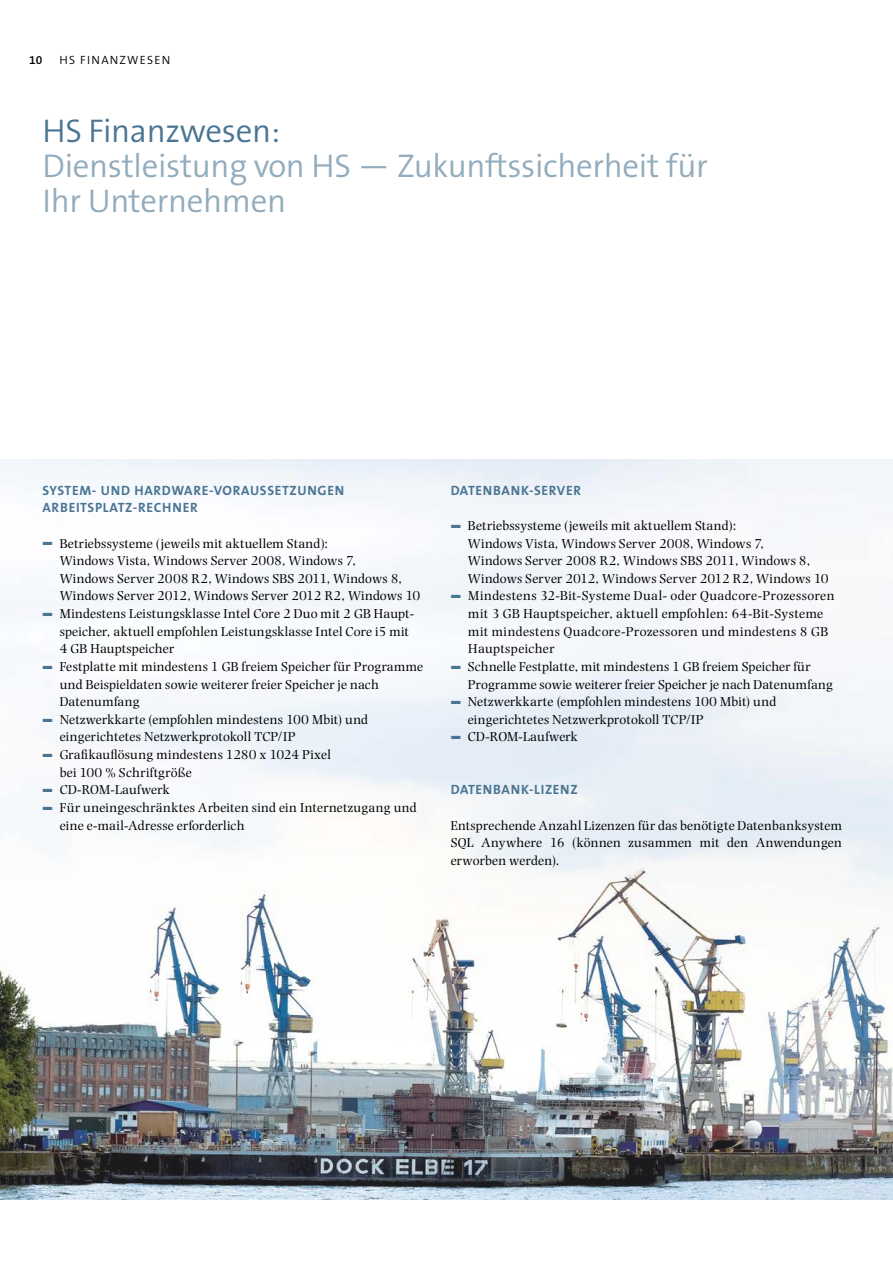
<style>
.page{position:relative;width:893px;height:1263px;background:#fff}
.page>*{position:absolute;margin:0;border:0;box-sizing:border-box;transform-origin:0 0}
.t1{font:300 33px/34.5px "The Sans B4";letter-spacing:-.01em;color:#92acbd}
.t2{font:300 33px "The Sans B4";letter-spacing:-.01em;color:#497593}
.t3{font:13.5px/17.7px "Photina MT Std";letter-spacing:.015em;color:#000}
.t4{font:700 13.5px/17.7px "The Sans B7";letter-spacing:.05em;color:#497593}
.t5{font:300 12px "The Sans B4";letter-spacing:.1em;color:#000}
.t6{font:600 12px "The Sans B6";color:#000}
</style>
<div class="page">
<img style="left:0;top:459px;width:893px;height:740px">
<p class="t6" style="left:29px;top:53px;width:15px">10</p>
<p class="t5" style="left:60px;top:54px;width:112px">HS Finanzwesen</p>
<h1 class="t2" style="left:43px;top:114px;width:239px">HS Finanzwesen:</h1>
<h1 class="t1" style="left:43px;top:150px;width:667px">Dienstleistung von HS — Zukunftssicherheit für<br>I hr Unternehmen</h1>
<p class="t4" style="left:43px;top:482px;width:303px">SYSTEM- UND HARDWARE-VORAUSS ETZUNGEN<br>ARBEITSPLATZ-RECH NER</p>
<p class="t3" style="left:60px;top:534px;width:362px;text-indent:-17px"><sup>■</sup> Betriebssysteme (jeweils mit aktuellem Stand):<br>Windows Vista, Windows Server 2008, Windows 7,<br>Windows Server 2008 R2, Windows SBS 2011, Windows 8, Windows Server 2012, Windows Server 2012 R2, Windows 10</p>
<p class="t3" style="left:60px;top:605px;width:356px;text-indent:-17px"><sup>■</sup> Mindestens Leistungsklasse Intel Core 2 Duo mit 2 GB Haupt&shy;speicher, aktuell empfohlen Leistungsklasse Intel Core i5 mit<br>4 GB Hauptspeicher</p>
<p class="t3" style="left:60px;top:658px;width:365px;text-indent:-17px"><sup>■</sup> Festplatte mit mindestens 1 GB freiem Speicher für Programme und Beispieldaten sowie weiterer freier Speicher je nach<br>Datenumfang</p>
<p class="t3" style="left:60px;top:711px;width:310px;text-indent:-17px"><sup>■</sup> Netzwerkkarte (empfohlen mindestens 100 Mbit) und eingerichtetes Netzwerkprotokoll TCP/IP</p>
<p class="t3" style="left:60px;top:746px;width:273px;text-indent:-17px"><sup>■</sup> Grafikauflösung mindestens 1280 x 1024 Pixel bei 100 % Schriftgröße</p>
<p class="t3" style="left:43px;top:781px;width:129px"><sup>■</sup> CD-ROM-Laufwerk</p>
<p class="t3" style="left:60px;top:799px;width:358px;text-indent:-17px"><sup>■</sup> Für uneingeschränktes Arbeiten sind ein Internetzugang und eine e-mail-Adresse erforderlich</p>
<p class="t4" style="left:451px;top:482px;width:132px">DATENBANK-SERVER</p>
<p class="t3" style="left:468px;top:517px;width:362px;text-indent:-17px"><sup>■</sup> Betriebssysteme (jeweils mit aktuellem Stand):<br>Windows Vista, Windows Server 2008, Windows 7,<br>Windows Server 2008 R2, Windows SBS 2011, Windows 8, Windows Server 2012, Windows Server 2012 R2, Windows 10</p>
<p class="t3" style="left:468px;top:587px;width:368px;text-indent:-18px"><sup>■</sup> Mindestens 32-Bit-Systeme Dual- oder Quadcore-Prozessoren mit 3 GB Hauptspeicher, aktuell empfohlen: 64-Bit-Systeme mit mindestens Quadcore-Prozessoren und mindestens 8 GB Hauptspeicher</p>
<p class="t3" style="left:468px;top:658px;width:367px;text-indent:-17px"><sup>■</sup> Schnelle Festplatte, mit mindestens 1 GB freiem Speicher für<br>Programme sowie weiterer freier Speicher je nach Datenumfang</p>
<p class="t3" style="left:468px;top:693px;width:310px;text-indent:-17px"><sup>■</sup> Netzwerkkarte (empfohlen mindestens 100 Mbit) und eingerichtetes Netzwerkprotokoll TCP/IP</p>
<p class="t3" style="left:451px;top:728px;width:128px"><sup>■</sup> CD-ROM-Laufwerk</p>
<p class="t4" style="left:451px;top:781px;width:128px">DATENBANK-LIZENZ</p>
<p class="t3" style="left:451px;top:816px;width:393px;text-align:justify">Entsprechende Anzahl Lizenzen für das benötigte Datenbanksystem SQL Anywhere 16 (können zusammen mit den Anwendungen erworben werden).</p>
</div>
